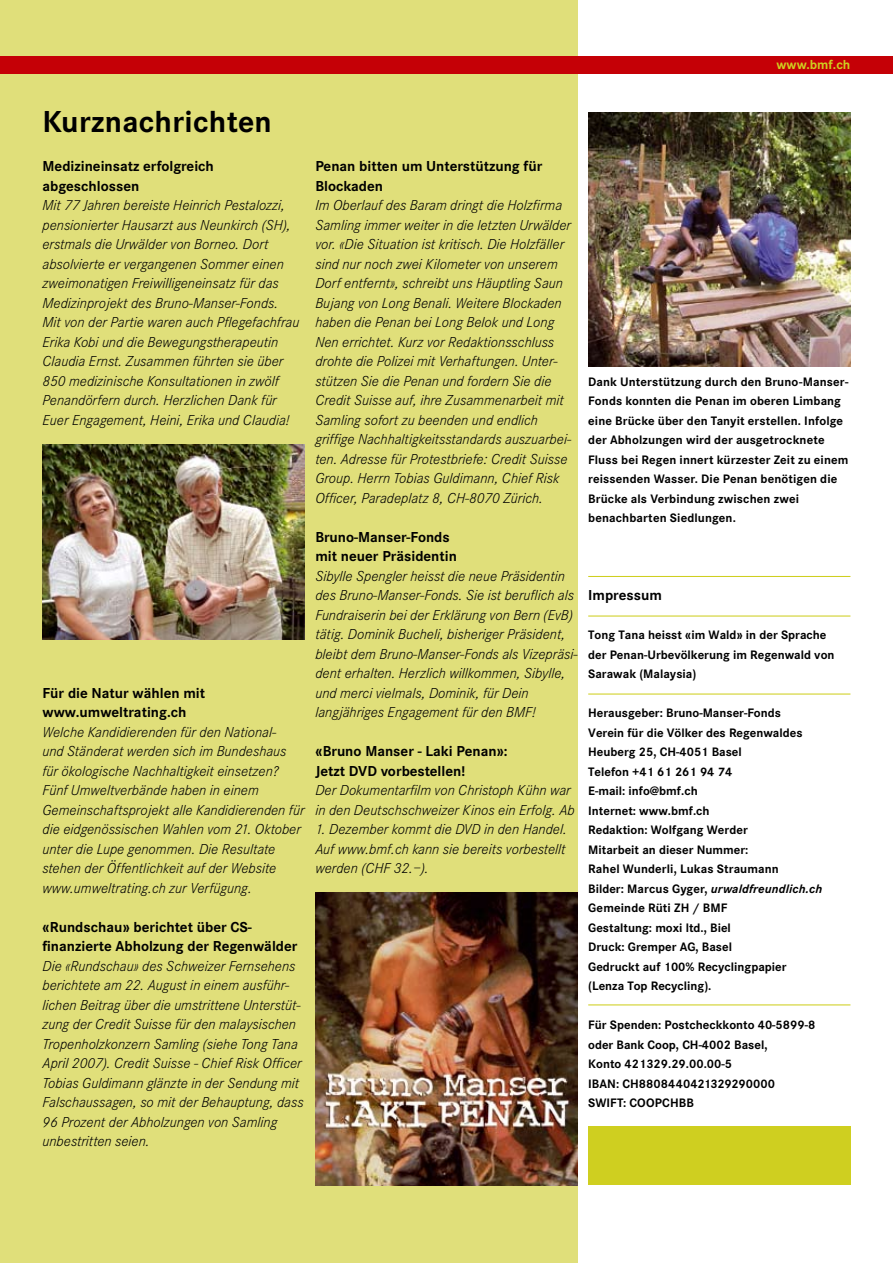
<style>
.page{position:relative;width:893px;height:1263px;background:#fff}
.page>*{position:absolute;margin:0;border:0;box-sizing:border-box;transform-origin:0 0}
.t1{font:700 31.5px "Corporate S";letter-spacing:.01em;color:#000}
.t2{font:italic 300 15px/19.5px "Corporate S";color:#000}
.t3{font:700 15px/19.5px "Corporate S";color:#000}
.t4{font:700 13.5px "Corporate S";color:#cfcf20}
.t5{font:700 12.75px/19.5px "Corporate S";color:#000}
.s1{font-style:italic}
</style>
<div class="page">
<div style="left:0;top:0;width:578px;height:1263px;background:#e0df7a"></div>
<div style="left:0;top:56px;width:893px;height:18px;background:#c50006"></div>
<hr style="left:588px;top:615px;width:262px;height:1px;background:#cfcf20">
<hr style="left:588px;top:693px;width:262px;height:1px;background:#cfcf20">
<hr style="left:588px;top:576px;width:262px;height:1px;background:#cfcf20">
<div style="left:588px;top:1126px;width:262px;height:59px;background:#cfcf20"></div>
<hr style="left:588px;top:1004px;width:262px;height:1px;background:#cfcf20">
<img style="left:588px;top:112px;width:262px;height:254px">
<img style="left:315px;top:892px;width:263px;height:293px">
<img style="left:43px;top:444px;width:262px;height:195px">
<p class="t4" style="left:776px;top:57px;width:75px">www.bmf.ch</p>
<h1 class="t1" style="left:43px;top:103px;width:231px">Kurznachrichten</h1>
<p class="t3" style="left:43px;top:157px;width:173px">Medizineinsatz erfolgreich abgeschlossen</p>
<p class="t2" style="left:43px;top:195px;width:258px">Mit 77 Jahren bereiste Heinrich Pestalozzi, pensionierter Hausarzt aus Neunkirch (SH), erstmals die Urwälder von Borneo. Dort absolvierte er vergangenen Sommer einen zweimonatigen Freiwilligeneinsatz für das Medizinprojekt des Bruno-Manser-Fonds.<br>Mit von der Partie waren auch Pflegefachfrau Erika Kobi und die Bewegungstherapeutin Claudia Ernst. Zusammen führten sie über 850 medizinische Konsultationen in zwölf Penandörfern durch. Herzlichen Dank für Euer Engagement, Heini, Erika und Claudia!</p>
<p class="t3" style="left:43px;top:683px;width:164px">Für die Natur wählen mit www.umweltrating.ch</p>
<p class="t2" style="left:43px;top:722px;width:264px">Welche Kandidierenden für den National-<br>und Ständerat werden sich im Bundeshaus für ökologische Nachhaltigkeit einsetzen?<br>Fünf Umweltverbände haben in einem Gemeinschaftsprojekt alle Kandidierenden für die eidgenössischen Wahlen vom 21. Oktober unter die Lupe genommen. Die Resultate stehen der Öffentlichkeit auf der Website www.umweltrating.ch zur Verfügung.</p>
<p class="t3" style="left:43px;top:917px;width:256px">«Rundschau» berichtet über CS&shy;finanzierte Abholzung der Regenwälder</p>
<p class="t2" style="left:43px;top:956px;width:263px">Die «Rundschau» des Schweizer Fernsehens berichtete am 22. August in einem ausführ&shy;lichen Beitrag über die umstrittene Unterstüt&shy;zung der Credit Suisse für den malaysischen Tropenholzkonzern Samling (siehe Tong Tana April 2007). Credit Suisse - Chief Risk Officer Tobias Guldimann glänzte in der Sendung mit Falschaussagen, so mit der Behauptung, dass 96 Prozent der Abholzungen von Samling unbestritten seien.</p>
<p class="t3" style="left:315px;top:157px;width:229px">Penan bitten um Unterstützung für<br>Blockaden</p>
<p class="t2" style="left:315px;top:195px;width:257px">Im Oberlauf des Baram dringt die Holzfirma Samling immer weiter in die letzten Urwälder vor. «Die Situation ist kritisch. Die Holzfäller sind nur noch zwei Kilometer von unserem Dorf entfernt», schreibt uns Häuptling Saun Bujang von Long Benali. Weitere Blockaden haben die Penan bei Long Belok und Long Nen errichtet. Kurz vor Redaktionsschluss drohte die Polizei mit Verhaftungen. Unter&shy;stützen Sie die Penan und fordern Sie die Credit Suisse auf, ihre Zusammenarbeit mit Samling sofort zu beenden und endlich griffige Nachhaltigkeitsstandards auszuarbei&shy;ten. Adresse für Protestbriefe: Credit Suisse Group. Herrn Tobias Guldimann, Chief Risk Officer, Paradeplatz 8, CH-8070 Zürich.</p>
<p class="t3" style="left:315px;top:527px;width:143px">Bruno-Manser-Fonds mit neuer Präsidentin</p>
<p class="t2" style="left:315px;top:566px;width:264px">Sibylle Spengler heisst die neue Präsidentin des Bruno-Manser-Fonds. Sie ist beruflich als Fundraiserin bei der Erklärung von Bern (EvB) tätig. Dominik Bucheli, bisheriger Präsident, bleibt dem Bruno-Manser-Fonds als Vizepräsi&shy;dent erhalten. Herzlich willkommen, Sibylle, und merci vielmals, Dominik, für Dein langjähriges Engagement für den BMF!</p>
<p class="t3" style="left:315px;top:742px;width:194px">«Bruno Manser - Laki Penan»:<br>Jetzt DVD vorbestellen!</p>
<p class="t2" style="left:315px;top:780px;width:261px">Der Dokumentarfilm von Christoph Kühn war in den Deutschschweizer Kinos ein Erfolg. Ab</p>
<p class="t2" style="left:315px;top:819px;width:253px;text-align:justify">1. Dezember kommt die DVD in den Handel.<br>Auf www.bmf.ch kann sie bereits vorbestellt werden (CHF 32.–).</p>
<p class="t5" style="left:588px;top:372px;width:262px">Dank Unterstützung durch den Bruno-Manser-Fonds konnten die Penan im oberen Limbang eine Brücke über den Tanyit erstellen. Infolge der Abholzungen wird der ausgetrocknete Fluss bei Regen innert kürzester Zeit zu einem reissenden Wasser. Die Penan benötigen die Brücke als Verbindung zwischen zwei benachbarten Siedlungen.</p>
<p class="t3" style="left:588px;top:586px;width:75px">Impressum</p>
<p class="t5" style="left:588px;top:625px;width:248px">Tong Tana heisst «im Wald» in der Sprache der Penan-Urbevölkerung im Regenwald von<br>Sarawak (Malaysia)</p>
<p class="t5" style="left:588px;top:703px;width:236px">Herausgeber: Bruno-Manser-Fonds<br>Verein für die Völker des Regenwaldes<br>Heuberg 25, CH-4051 Basel<br>Telefon +41 61 261 94 74<br>E-mail: info@bmf.ch<br>Internet: www.bmf.ch<br>Redaktion: Wolfgang Werder<br>Mitarbeit an dieser Nummer:<br>Rahel Wunderli, Lukas Straumann<br>Bilder: Marcus Gyger, <span class="s1">urwaldfreundlich.ch<br></span>Gemeinde Rüti ZH / BMF<br>Gestaltung: moxi ltd., Biel<br>Druck: Gremper AG, Basel<br>Gedruckt auf 100% Recyclingpapier (Lenza Top Recycling).</p>
<p class="t5" style="left:588px;top:1015px;width:229px">Für Spenden: Postcheckkonto 40-5899-8 oder Bank Coop, CH-4002 Basel,<br>Konto 421329.29.00.00-5<br>IBAN: CH8808440421329290000<br>SWIFT: COOPCHBB</p>
</div>
